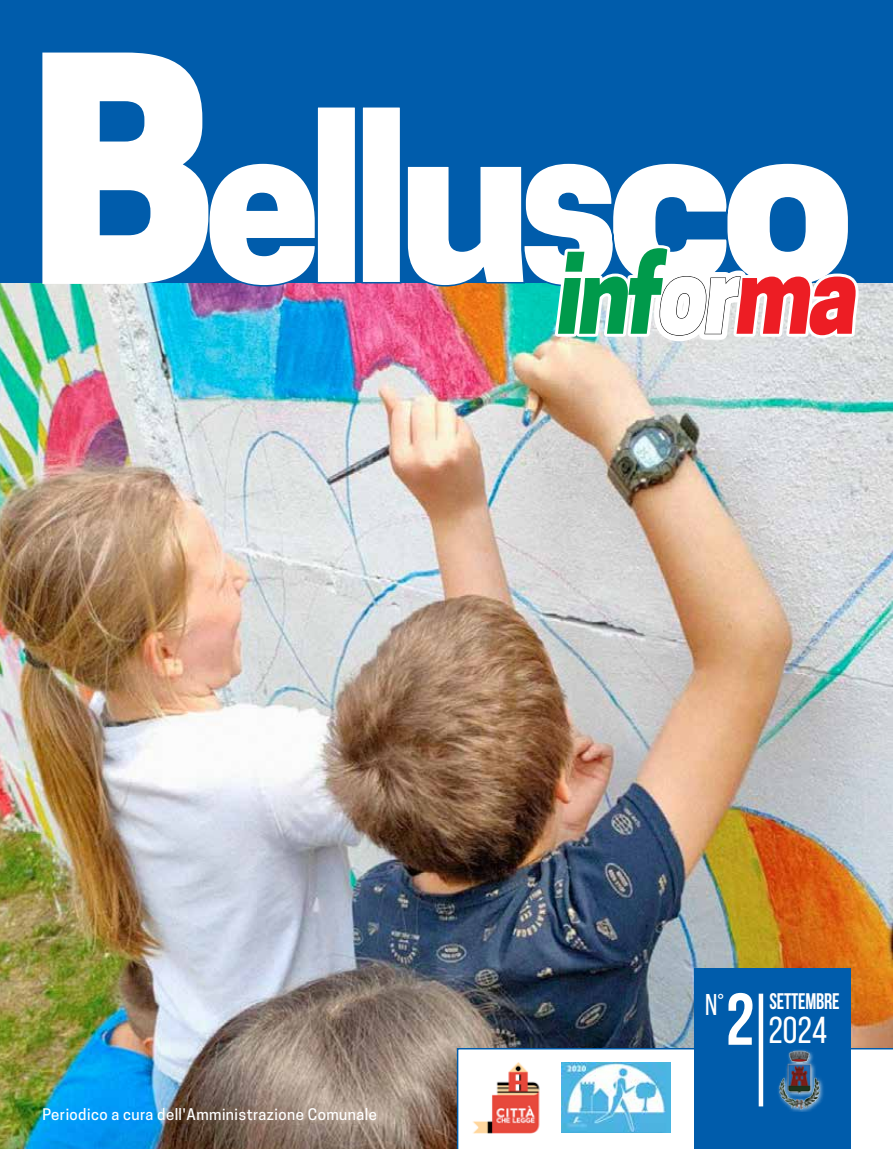
<style>
.page{position:relative;width:893px;height:1149px;background:#fff}
.page>*{position:absolute;margin:0;border:0;box-sizing:border-box;transform-origin:0 0}
.t1{font:800 105.15px "Cooper Hewitt";color:#009a4b;scale:.83 1}
.t2{font:700 73.2px "Bebas Neue";color:#fff}
.t3{font:37.5px "Bebas Neue";color:#fff}
.t4{font:30px "Bebas Neue";color:#fff}
.t5{font:700 22.5px "Bebas Neue";letter-spacing:-.01em;color:#fff;scale:.9 1}
.t6{font:500 15px "Cooper Hewitt";letter-spacing:.03em;color:#fff}
.s1{color:#000}
.s2{color:#ed1d24}
</style>
<div class="page">
<img style="left:0;top:282px;width:893px;height:866px">
<svg style="left:457px;top:1047px;width:436px;height:101px"></svg>
<div style="left:694px;top:967px;width:157px;height:181px;background:#005cab"></div>
<hr style="left:759px;top:993px;width:4px;height:113px;background:#fff">
<img style="left:778px;top:1049px;width:46px;height:62px">
<img style="left:562px;top:1062px;width:109px;height:70px">
<img style="left:465px;top:1058px;width:78px;height:75px">
<div style="left:0;top:0;width:893px;height:282px;background:#005cab"></div>
<svg style="left:207px;top:107px;width:641px;height:180px"></svg>
<svg style="left:42px;top:53px;width:166px;height:231px"></svg>
<svg style="left:551px;top:242px;width:313px;height:105px"></svg>
<h1 class="t1" style="left:554px;top:231px;width:383px">inf<span class="s1">or</span><span class="s2">ma</span></h1>
<p class="t6" style="left:43px;top:1104px;width:336px">Periodico a cura dell'Amministrazione Comunale</p>
<h3 class="t4" style="left:705px;top:988px;width:20px">n°</h3>
<h2 class="t2" style="left:726px;top:978px;width:30px">2</h2>
<h3 class="t5" style="left:769px;top:988px;width:79px">SETTEMBRE</h3>
<h3 class="t3" style="left:768px;top:1009px;width:60px">2024</h3>
</div>
